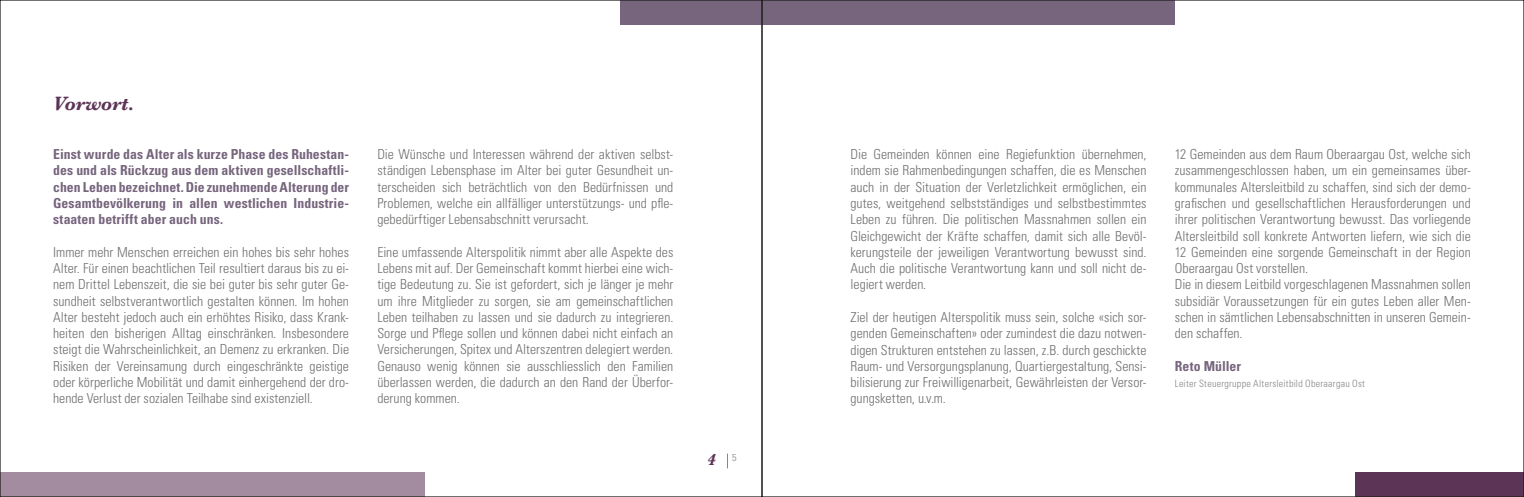
<style>
.page{position:relative;width:1524px;height:497px;background:#fff}
.page>*{position:absolute;margin:0;border:0;box-sizing:border-box;transform-origin:0 0}
.t1{font:italic 700 20px "Baskerville";letter-spacing:-.005em;color:#5c3456}
.t2{font:italic 700 16.25px "Baskerville";color:#5c3456}
.t3{font:300 condensed 13.75px/16.2px "Univers";color:#70706f;text-align:justify}
.t4{font:700 condensed 13.75px/16.2px "Univers";letter-spacing:.005em;color:#76657d;text-align:justify}
.t5{font:300 condensed 10px "Univers";letter-spacing:.025em;color:#878787}
</style>
<div class="page">
<div style="left:762px;top:0;width:413px;height:25px;background:#76657d"></div>
<div style="left:0;top:471px;width:425px;height:25px;background:#a38ca0"></div>
<div style="left:620px;top:0;width:142px;height:25px;background:#76657d"></div>
<div style="left:1355px;top:471px;width:169px;height:25px;background:#5c3456"></div>
<svg style="left:727px;top:453px;width:1px;height:15px"></svg>
<h1 class="t1" style="left:53px;top:90px;width:83px">Vorwort.</h1>
<p class="t4" style="left:53px;top:146px;width:297px">Einst wurde das Alter als kurze Phase des Ruhestan&shy;des und als Rückzug aus dem aktiven gesellschaftli&shy;chen Leben bezeichnet. Die zunehmende Alterung der Gesamtbevölkerung in allen westlichen Industrie&shy;staaten betrifft aber auch uns.</p>
<p class="t3" style="left:53px;top:243px;width:297px">Immer mehr Menschen erreichen ein hohes bis sehr hohes Alter. Für einen beachtlichen Teil resultiert daraus bis zu ei&shy;nem Drittel Lebenszeit, die sie bei guter bis sehr guter Ge&shy;sundheit selbstverantwortlich gestalten können. Im hohen Alter besteht jedoch auch ein erhöhtes Risiko, dass Krank&shy;heiten den bisherigen Alltag einschränken. Insbesondere steigt die Wahrscheinlichkeit, an Demenz zu erkranken. Die Risiken der Vereinsamung durch eingeschränkte geistige oder körperliche Mobilität und damit einhergehend der dro&shy;hende Verlust der sozialen Teilhabe sind existenziell.</p>
<p class="t3" style="left:377px;top:146px;width:297px">Die Wünsche und Interessen während der aktiven selbst&shy;ständigen Lebensphase im Alter bei guter Gesundheit un&shy;terscheiden sich beträchtlich von den Bedürfnissen und Problemen, welche ein allfälliger unterstützungs- und pfle&shy;gebedürftiger Lebensabschnitt verursacht.</p>
<p class="t3" style="left:377px;top:243px;width:297px">Eine umfassende Alterspolitik nimmt aber alle Aspekte des Lebens mit auf. Der Gemeinschaft kommt hierbei eine wich&shy;tige Bedeutung zu. Sie ist gefordert, sich je länger je mehr um ihre Mitglieder zu sorgen, sie am gemeinschaftlichen Leben teilhaben zu lassen und sie dadurch zu integrieren.<br>Sorge und Pflege sollen und können dabei nicht einfach an Versicherungen, Spitex und Alterszentren delegiert werden.<br>Genauso wenig können sie ausschliesslich den Familien überlassen werden, die dadurch an den Rand der Überfor&shy;derung kommen.</p>
<p class="t2" style="left:707px;top:448px;width:10px">4</p>
<p class="t5" style="left:732px;top:450px;width:6px">5</p>
<p class="t3" style="left:850px;top:146px;width:297px">Die Gemeinden können eine Regiefunktion übernehmen, indem sie Rahmenbedingungen schaffen, die es Menschen auch in der Situation der Verletzlichkeit ermöglichen, ein gutes, weitgehend selbstständiges und selbstbestimmtes Leben zu führen. Die politischen Massnahmen sollen ein Gleichgewicht der Kräfte schaffen, damit sich alle Bevöl&shy;kerungsteile der jeweiligen Verantwortung bewusst sind.<br>Auch die politische Verantwortung kann und soll nicht de&shy;legiert werden.</p>
<p class="t3" style="left:850px;top:308px;width:297px">Ziel der heutigen Alterspolitik muss sein, solche «sich sor&shy;genden Gemeinschaften» oder zumindest die dazu notwen&shy;digen Strukturen entstehen zu lassen, z.B. durch geschickte Raum- und Versorgungsplanung, Quartiergestaltung, Sensi&shy;bilisierung zur Freiwilligenarbeit, Gewährleisten der Versor&shy;gungsketten, u.v.m.</p>
<p class="t3" style="left:1175px;top:146px;width:297px;text-align:left">12 Gemeinden aus dem Raum Oberaargau Ost, welche sich zusammengeschlossen haben, um ein gemeinsames über&shy;kommunales Altersleitbild zu schaffen, sind sich der demo&shy;grafischen und gesellschaftlichen Herausforderungen und ihrer politischen Verantwortung bewusst. Das vorliegende Altersleitbild soll konkrete Antworten liefern, wie sich die 12 Gemeinden eine sorgende Gemeinschaft in der Region Oberaargau Ost vorstellen.<br>Die in diesem Leitbild vorgeschlagenen Massnahmen sollen subsidiär Voraussetzungen für ein gutes Leben aller Men&shy;schen in sämtlichen Lebensabschnitten in unseren Gemein&shy;den schaffen.</p>
<p class="t4" style="left:1175px;top:357px;width:68px">Reto Müller</p>
<p class="t5" style="left:1175px;top:377px;width:192px">Leiter Steuergruppe Altersleitbild Oberaargau Ost</p>
</div>
